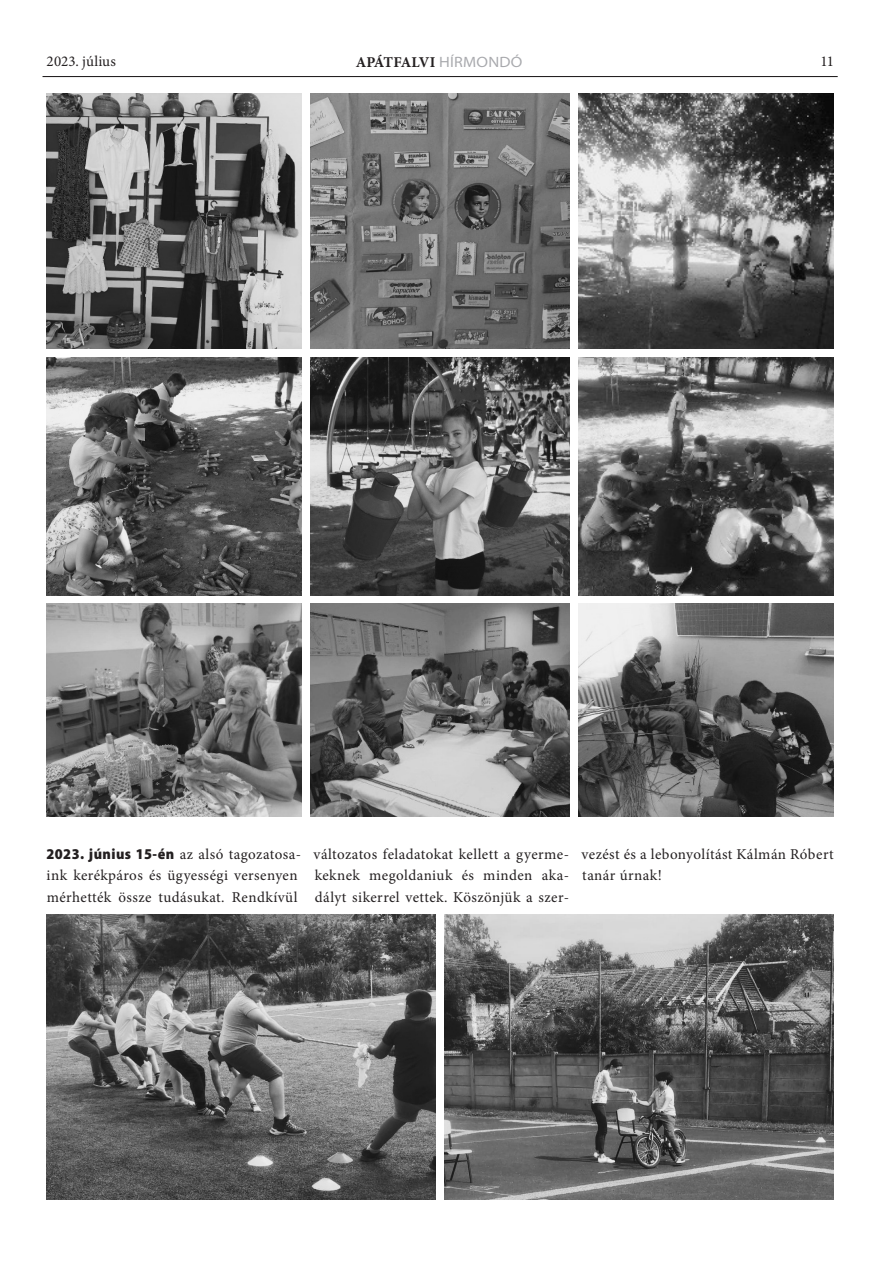
<style>
.page{position:relative;width:893px;height:1263px;background:#fff}
.page>*{position:absolute;margin:0;border:0;box-sizing:border-box;transform-origin:0 0}
.t1{font:15px/21.3px "Minion Pro";letter-spacing:.03em;color:#231f20}
.t2{font:700 15px "Minion Pro";letter-spacing:-.025em;color:#231f20}
.t3{font:15px "Minion Pro";letter-spacing:.005em;color:#231f20}
.s1{font-family:"Myriad Pro";font-weight:400;font-stretch:semi-expanded;color:#a8a9ad}
.s2{font-family:"Myriad Pro";font-weight:900;font-stretch:semi-condensed}
</style>
<div class="page">
<hr style="left:43px;top:76px;width:795px;height:1px;background:#231f20">
<img style="left:47px;top:604px;width:255px;height:212px">
<img style="left:47px;top:94px;width:255px;height:255px">
<img style="left:47px;top:357px;width:255px;height:238px">
<img style="left:310px;top:604px;width:260px;height:212px">
<img style="left:310px;top:94px;width:260px;height:255px">
<img style="left:310px;top:357px;width:260px;height:238px">
<img style="left:578px;top:604px;width:255px;height:212px">
<img style="left:578px;top:94px;width:255px;height:255px">
<img style="left:578px;top:357px;width:255px;height:238px">
<img style="left:47px;top:914px;width:389px;height:285px">
<img style="left:444px;top:914px;width:389px;height:285px">
<p class="t3" style="left:47px;top:51px;width:71px">2023. július</p>
<p class="t2" style="left:356px;top:51px;width:168px">APÁTFALVI <span class="s1">HÍRMONDÓ</span></p>
<p class="t1" style="left:820px;top:51px;width:15px">11</p>
<p class="t1" style="left:46px;top:844px;width:256px"><span class="s2">2023. június 15-én</span> az alsó tagozatosa&shy;ink kerékpáros és ügyességi versenyen mérhették össze tudásukat. Rendkívül</p>
<p class="t1" style="left:314px;top:844px;width:257px;text-align:justify">változatos feladatokat kellett a gyerme&shy;keknek megoldaniuk és minden aka&shy;dályt sikerrel vettek. Köszönjük a szer-</p>
<p class="t1" style="left:582px;top:844px;width:254px">vezést és a lebonyolítást Kálmán Róbert tanár úrnak!</p>
</div>
